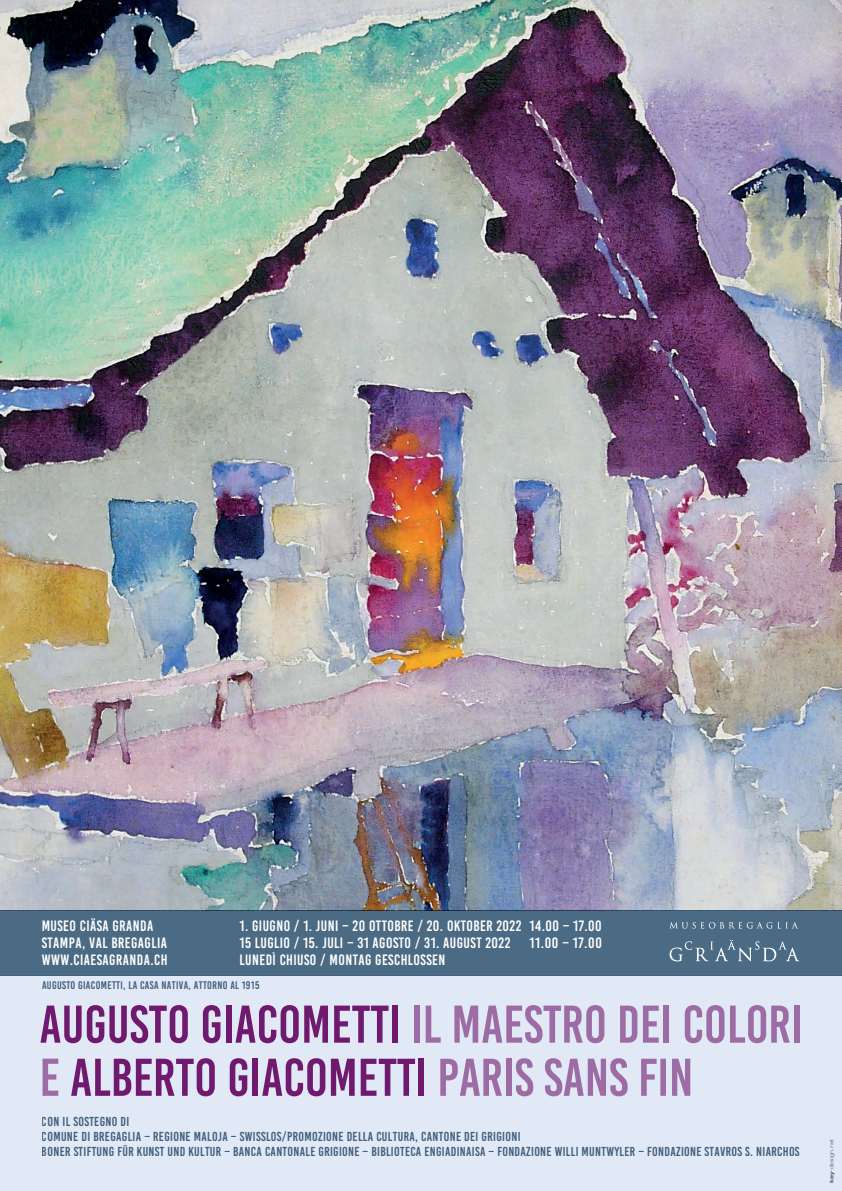
<style>
.page{position:relative;width:842px;height:1191px;background:#fff}
.page>*{position:absolute;margin:0;border:0;box-sizing:border-box;transform-origin:0 0}
.t1{font:53px/53.1px "Bebas Kai";color:#801d74}
.t2{font:15px/17.2px "Bebas Kai";letter-spacing:.03em;color:#fff}
.t3{font:13px/14.9px "Bebas Kai";letter-spacing:.025em;color:#4b6a83}
.t4{font:11.1px "Bebas Kai";letter-spacing:.03em;color:#4b6a83}
.t5{font:300 expanded 5.5px "Akzidenz Grotesk BE";color:#4b6a83}
.s1{color:rgb(128 29 116/.6)}
.s2{font-size:53.1px;color:rgb(128 29 116/.6)}
.s3{font-weight:500}
</style>
<div class="page">
<div style="left:0;top:975px;width:842px;height:216px;background:#e1e9f6"></div>
<img style="left:0;top:0;width:842px;height:910px">
<div style="left:0;top:910px;width:842px;height:65px;background:#4b6a83"></div>
<svg style="left:669px;top:939px;width:130px;height:22px"></svg>
<svg style="left:670px;top:922px;width:127px;height:6px"></svg>
<p class="t2" style="left:42px;top:917px;width:127px">MUSEO CIÄSA GRANDA<br>STAMPA, VAL BREGAGLIA<br>WWW.CIAESAGRANDA.CH</p>
<p class="t2" style="left:239px;top:917px;width:364px">1. GIUGNO / 1. JUNI – 20 OTTOBRE / 20. OKTOBER 2022 14.00 – 17.00<br>15 LUGLIO / 15. JULI – 31 AGOSTO / 31. AUGUST 2022</p>
<p class="t2" style="left:530px;top:934px;width:74px">11.00 – 17.00</p>
<p class="t2" style="left:239px;top:951px;width:207px">LUNEDÌ CHIUSO / MONTAG GESCHLOSSEN</p>
<p class="t4" style="left:42px;top:979px;width:219px">AUGUSTO GIACOMETTI, LA CASA NATIVA, ATTORNO AL 1915</p>
<h1 class="t1" style="left:39px;top:998px;width:764px">AUGUSTO GIACOMETTI <span class="s1">IL MAESTRO DEI COLORI<br></span><span class="s2">E</span> ALBERTO GIACOMETTI <span class="s1">PARIS SANS FIN</span></h1>
<p class="t3" style="left:42px;top:1113px;width:759px">CON IL SOSTEGNO DI<br>COMUNE DI BREGAGLIA – REGIONE MALOJA – SWISSLOS/PROMOZIONE DELLA CULTURA, CANTONE DEI GRIGIONI<br>BONER STIFTUNG FÜR KUNST UND KULTUR – BANCA CANTONALE GRIGIONE – BIBLIOTECA ENGIADINAISA – FONDAZIONE WILLI MUNTWYLER – FONDAZIONE STAVROS S. NIARCHOS</p>
<p class="t5" style="left:828px;top:1182px;width:46px;rotate:-90deg"><span class="s3">key</span>-design.net</p>
</div>
